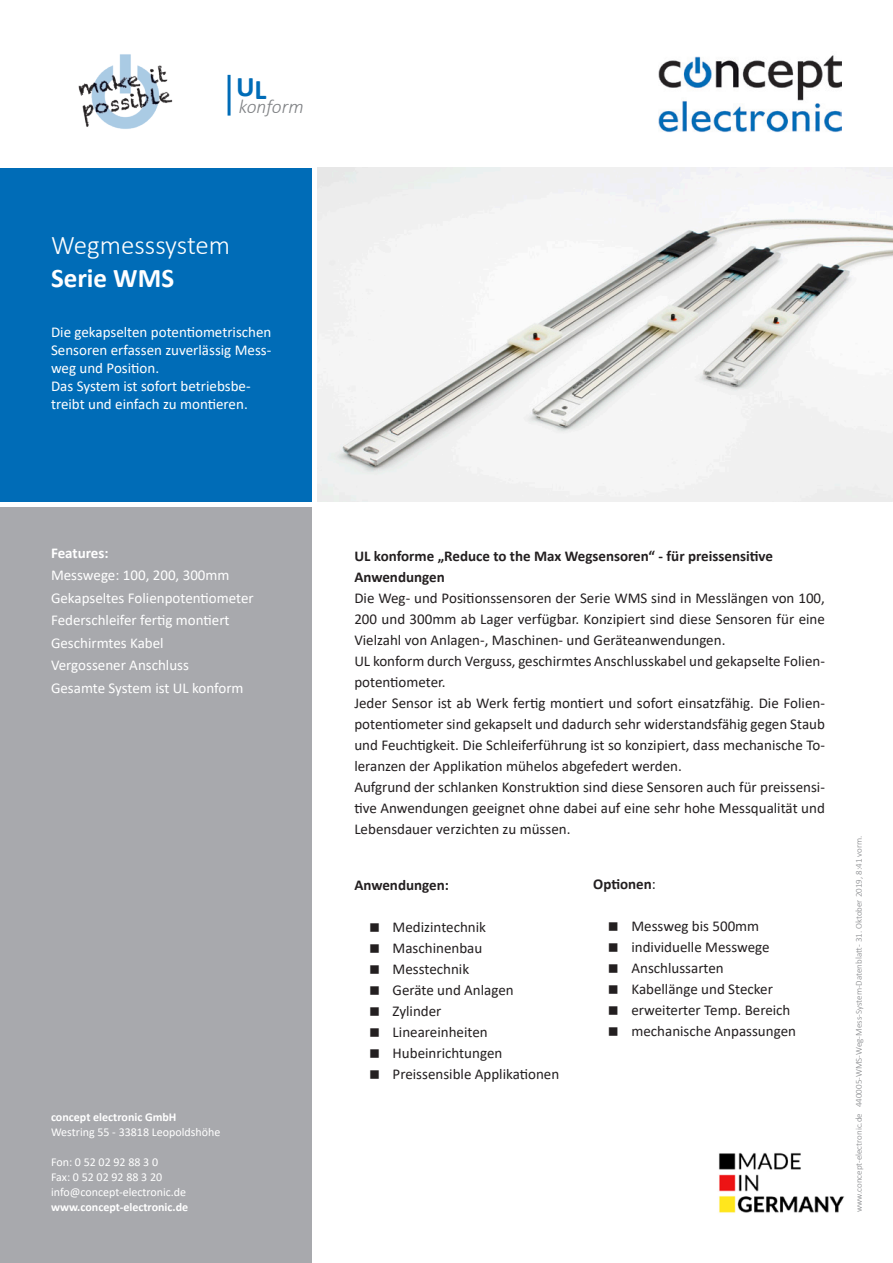
<style>
.page{position:relative;width:893px;height:1263px;background:#fff}
.page>*{position:absolute;margin:0;border:0;box-sizing:border-box;transform-origin:0 0}
.t1{font:700 28.5px "Calibri";color:#006cb7}
.t2{font:300 27px "Calibri";color:#fff}
.t3{font:700 27px "Calibri";color:#fff}
.t4{font:italic 300 19.5px "Calibri";color:#808285}
.t5{font:15px/21px "Calibri";color:#231f20;text-align:justify}
.t6{font:15px/18px "Calibri";color:#fff}
.t7{font:700 15px "Calibri";color:#231f20}
.t8{font:700 15px "Calibri";color:#fff}
.t9{font:12px "Calibri";color:#fff}
.t10{font:700 12px "Calibri";color:#fff}
.t11{font:300 9px "Calibri";color:#808285}
.s1{font-weight:400}
</style>
<div class="page">
<img style="left:659px;top:55px;width:183px;height:78px">
<img style="left:78px;top:54px;width:95px;height:75px">
<hr style="left:228px;top:75px;width:3px;height:41px;background:#006cb7">
<img style="left:318px;top:168px;width:575px;height:334px">
<div style="left:0;top:168px;width:312px;height:334px;background:#006cb7"></div>
<div style="left:0;top:508px;width:312px;height:755px;background:#a8a9ad"></div>
<img style="left:719px;top:1153px;width:126px;height:60px">
<h1 class="t1" style="left:236px;top:68px;width:32px">UL</h1>
<h3 class="t4" style="left:239px;top:95px;width:66px">konform</h3>
<p class="t2" style="left:51px;top:228px;width:181px">Wegmesssystem</p>
<p class="t3" style="left:51px;top:258px;width:125px">Serie WMS</p>
<p class="t6" style="left:51px;top:323px;width:222px;text-align:justify">Die gekapselten potentiometrischen Sensoren erfassen zuverlässig Mess&shy;weg und Position.</p>
<p class="t6" style="left:51px;top:377px;width:201px">Das System ist sofort betriebsbe&shy;treibt und einfach zu montieren.</p>
<p class="t8" style="left:51px;top:542px;width:59px">Features:</p>
<p class="t6" style="left:51px;top:564px;width:204px;line-height:22.5px">Messwege: 100, 200, 300mm<br>Gekapseltes Folienpotentiometer</p>
<p class="t6" style="left:51px;top:611px;width:180px">Federschleifer fertig montiert</p>
<p class="t6" style="left:51px;top:633px;width:114px">Geschirmtes Kabel</p>
<p class="t6" style="left:51px;top:656px;width:139px">Vergossener Anschluss</p>
<p class="t6" style="left:51px;top:678px;width:194px">Gesamte System ist UL konform</p>
<p class="t10" style="left:51px;top:1108px;width:127px">concept electronic GmbH</p>
<p class="t9" style="left:51px;top:1123px;width:171px">Westring 55 - 33818 Leopoldshöhe</p>
<p class="t9" style="left:51px;top:1153px;width:109px">Fon: 0 52 02 92 88 3 0</p>
<p class="t9" style="left:51px;top:1168px;width:113px">Fax: 0 52 02 92 88 3 20</p>
<p class="t9" style="left:51px;top:1183px;width:137px">info@concept-electronic.de</p>
<p class="t10" style="left:51px;top:1198px;width:139px">www.concept-electronic.de</p>
<p class="t7" style="left:354px;top:545px;width:420px">UL konforme „Reduce to the Max Wegsensoren“ - für preissensitive</p>
<p class="t7" style="left:354px;top:566px;width:92px">Anwendungen</p>
<p class="t5" style="left:354px;top:587px;width:472px">Die Weg- und Positionssensoren der Serie WMS sind in Messlängen von 100, 200 und 300mm ab Lager verfügbar. Konzipiert sind diese Sensoren für eine Vielzahl von Anlagen-, Maschinen- und Geräteanwendungen.</p>
<p class="t5" style="left:354px;top:650px;width:472px">UL konform durch Verguss, geschirmtes Anschlusskabel und gekapselte Folien&shy;potentiometer.</p>
<p class="t5" style="left:354px;top:692px;width:472px">Jeder Sensor ist ab Werk fertig montiert und sofort einsatzfähig. Die Folien&shy;potentiometer sind gekapselt und dadurch sehr widerstandsfähig gegen Staub und Feuchtigkeit. Die Schleiferführung ist so konzipiert, dass mechanische To&shy;leranzen der Applikation mühelos abgefedert werden.</p>
<p class="t5" style="left:354px;top:776px;width:472px">Aufgrund der schlanken Konstruktion sind diese Sensoren auch für preissensi&shy;tive Anwendungen geeignet ohne dabei auf eine sehr hohe Messqualität und Lebensdauer verzichten zu müssen.</p>
<p class="t7" style="left:354px;top:874px;width:96px">Anwendungen:</p>
<p class="t5" style="left:393px;top:916px;width:95px">Medizintechnik</p>
<p class="t5" style="left:393px;top:937px;width:91px">Maschinenbau</p>
<p class="t5" style="left:393px;top:958px;width:78px">Messtechnik</p>
<p class="t5" style="left:393px;top:979px;width:123px">Geräte und Anlagen</p>
<p class="t5" style="left:393px;top:1000px;width:50px">Zylinder</p>
<p class="t5" style="left:393px;top:1021px;width:97px">Lineareinheiten</p>
<p class="t5" style="left:393px;top:1042px;width:111px">Hubeinrichtungen</p>
<p class="t5" style="left:393px;top:1063px;width:168px">Preissensible Applikationen</p>
<p class="t7" style="left:593px;top:873px;width:64px">Optionen<span class="s1">:</span></p>
<p class="t5" style="left:631px;top:915px;width:129px">Messweg bis 500mm</p>
<p class="t5" style="left:631px;top:936px;width:140px">individuelle Messwege</p>
<p class="t5" style="left:631px;top:957px;width:94px">Anschlussarten</p>
<p class="t5" style="left:631px;top:978px;width:143px">Kabellänge und Stecker</p>
<p class="t5" style="left:631px;top:999px;width:161px">erweiterter Temp. Bereich</p>
<p class="t5" style="left:631px;top:1020px;width:166px">mechanische Anpassungen</p>
<p class="t11" style="left:853px;top:1212px;width:378px;rotate:-90deg">www.concept-electronic.de 440005-WMS-Weg-Mess-System-Datenblatt - 31. Oktober 2019, 8:41 vorm.</p>
</div>
